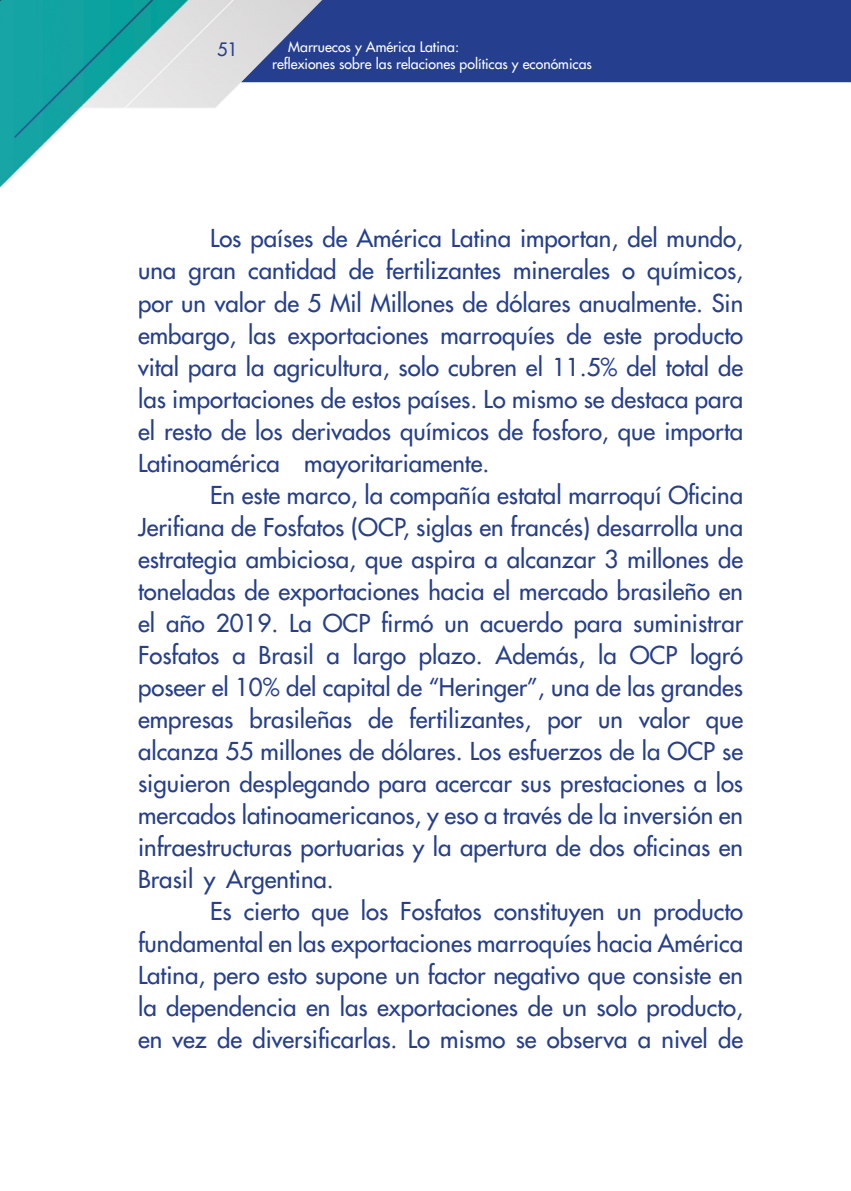
<style>
.page{position:relative;width:851px;height:1191px;background:#fff}
.page>*{position:absolute;margin:0;border:0;box-sizing:border-box;transform-origin:0 0}
.t1{font:24px/32px "Futura LT";color:#253f8e;text-align:justify}
.t2{font:18px "Futura LT";color:#253f8e}
.t3{font:14px/16.8px "Futura LT";color:#fff}
</style>
<div class="page">
<img style="left:0;top:0;width:639px;height:242px">
<svg style="left:241px;top:0;width:609px;height:82px;background:#314993"></svg>
<svg style="left:850px;top:0;width:1px;height:82px"></svg>
<p class="t2" style="left:217px;top:37px;width:22px">51</p>
<p class="t3" style="left:272px;top:39px;width:321px;text-indent:16px">Marruecos y América Latina:<br>reflexiones sobre las relaciones políticas y económicas</p>
<p class="t1" style="left:138px;top:222px;width:606px;text-indent:72px">Los países de América Latina importan, del mundo, una gran cantidad de fertilizantes minerales o químicos, por un valor de 5 Mil Millones de dólares anualmente. Sin embargo, las exportaciones marroquíes de este producto vital para la agricultura, solo cubren el 11.5% del total de las importaciones de estos países. Lo mismo se destaca para el resto de los derivados químicos de fosforo, que importa Latinoamérica mayoritariamente.</p>
<p class="t1" style="left:138px;top:478px;width:606px;text-indent:72px">En este marco, la compañía estatal marroquí Oficina Jerifiana de Fosfatos (OCP, siglas en francés) desarrolla una estrategia ambiciosa, que aspira a alcanzar 3 millones de toneladas de exportaciones hacia el mercado brasileño en el año 2019. La OCP firmó un acuerdo para suministrar Fosfatos a Brasil a largo plazo. Además, la OCP logró poseer el 10% del capital de “Heringer”, una de las grandes empresas brasileñas de fertilizantes, por un valor que alcanza 55 millones de dólares. Los esfuerzos de la OCP se siguieron desplegando para acercar sus prestaciones a los mercados latinoamericanos, y eso a través de la inversión en infraestructuras portuarias y la apertura de dos oficinas en Brasil y Argentina.</p>
<p class="t1" style="left:138px;top:894px;width:606px;text-indent:72px">Es cierto que los Fosfatos constituyen un producto fundamental en las exportaciones marroquíes hacia América Latina, pero esto supone un factor negativo que consiste en la dependencia en las exportaciones de un solo producto, en vez de diversificarlas. Lo mismo se observa a nivel de</p>
</div>
